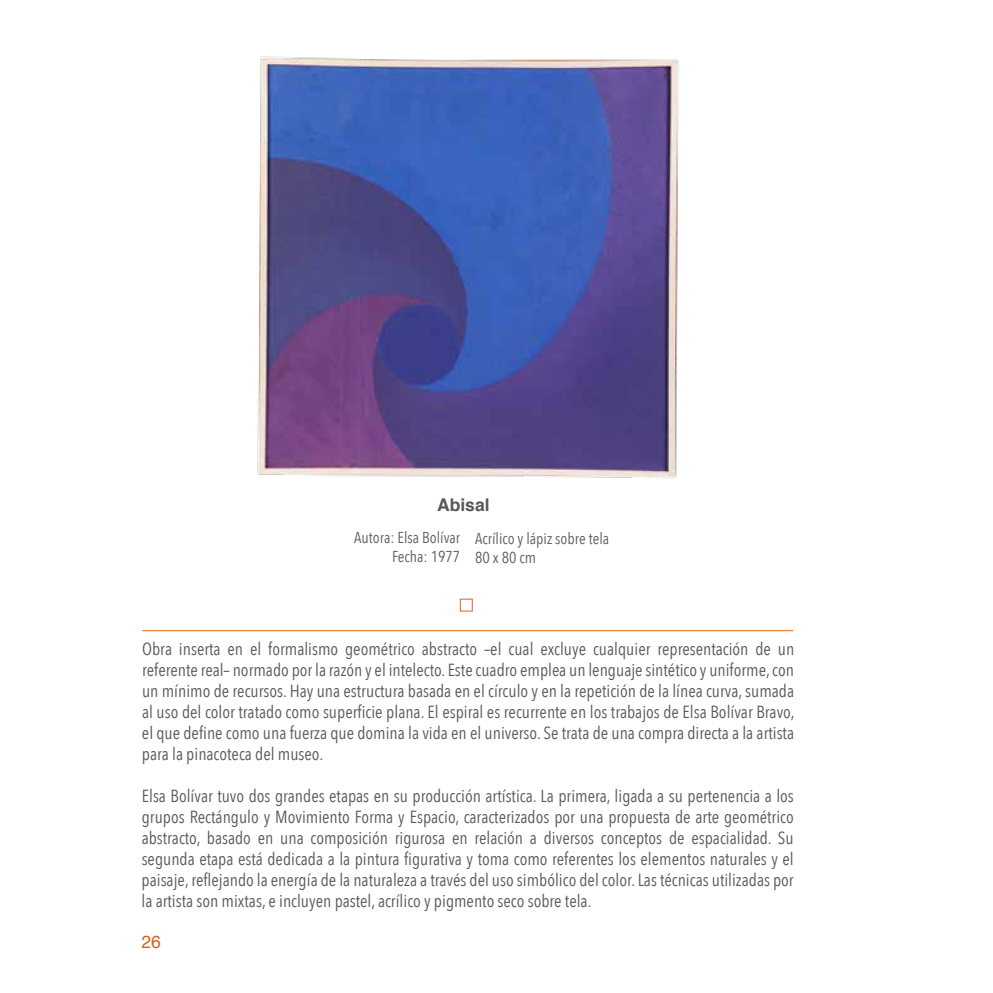
<style>
.page{position:relative;width:993px;height:993px;background:#fff}
.page>*{position:absolute;margin:0;border:0;box-sizing:border-box;transform-origin:0 0}
.t1{font:17.5px/21px "Avenir Next Condensed";color:#585856;text-align:justify}
.t2{font:700 17.5px "Helvetica";color:#585856}
.t3{font:17.5px "Helvetica";color:#d8611d}
.t4{font:15.75px/18.9px "Avenir Next Condensed";color:#5d5c60;text-align:right}
</style>
<div class="page">
<div style="left:460px;top:598px;width:12px;height:13px;border:1px solid #e1611d"></div>
<hr style="left:142px;top:630px;width:651px;height:1px;background:#e1611d">
<img style="left:257px;top:56px;width:422px;height:423px">
<p class="t2" style="left:437px;top:490px;width:54px">Abisal</p>
<p class="t4" style="left:354px;top:527px;width:107px">Autora: Elsa Bolívar<br>Fecha: 1977</p>
<p class="t4" style="left:475px;top:528px;width:135px;text-align:left">Acrílico y lápiz sobre tela<br>80 x 80 cm</p>
<p class="t1" style="left:142px;top:637px;width:654px">Obra inserta en el formalismo geométrico abstracto –el cual excluye cualquier representación de un referente real– normado por la razón y el intelecto. Este cuadro emplea un lenguaje sintético y uniforme, con un mínimo de recursos. Hay una estructura basada en el círculo y en la repetición de la línea curva, sumada al uso del color tratado como superficie plana. El espiral es recurrente en los trabajos de Elsa Bolívar Bravo, el que define como una fuerza que domina la vida en el universo. Se trata de una compra directa a la artista para la pinacoteca del museo.</p>
<p class="t1" style="left:141px;top:784px;width:653px">Elsa Bolívar tuvo dos grandes etapas en su producción artística. La primera, ligada a su pertenencia a los grupos Rectángulo y Movimiento Forma y Espacio, caracterizados por una propuesta de arte geométrico abstracto, basado en una composición rigurosa en relación a diversos conceptos de espacialidad. Su segunda etapa está dedicada a la pintura figurativa y toma como referentes los elementos naturales y el paisaje, reflejando la energía de la naturaleza a través del uso simbólico del color. Las técnicas utilizadas por la artista son mixtas, e incluyen pastel, acrílico y pigmento seco sobre tela.</p>
<p class="t3" style="left:141px;top:927px;width:21px">26</p>
</div>
